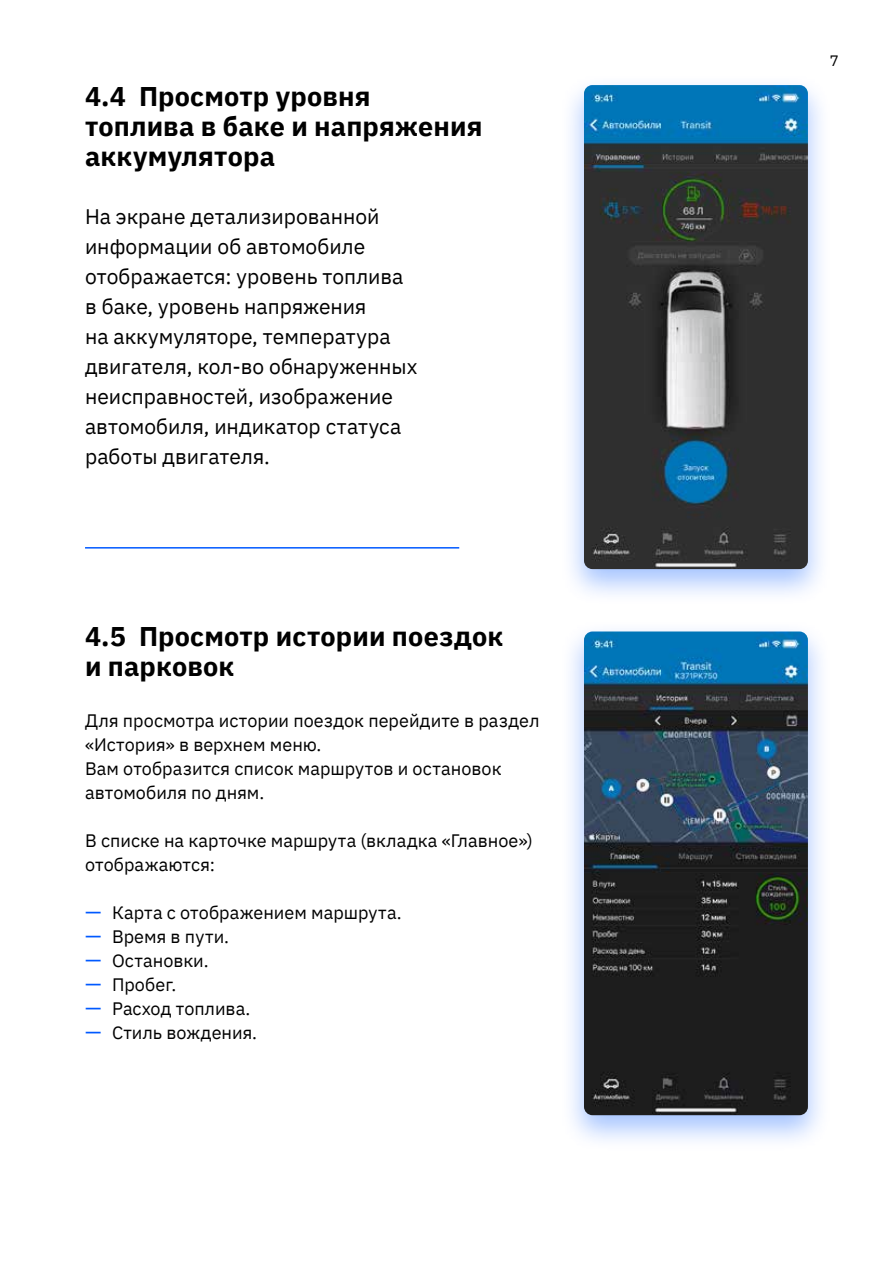
<style>
.page{position:relative;width:893px;height:1263px;background:#fff}
.page>*{position:absolute;margin:0;border:0;box-sizing:border-box;transform-origin:0 0}
.t1{font:700 27px/30px "IBM Plex Sans";letter-spacing:.005em;color:#000}
.t2{font:21px/30px "IBM Plex Sans";color:#000}
.t3{font:18px/24px "IBM Plex Sans";color:#000}
.t4{font:15px "IBM Plex Mono";color:#000}
.s1{font-size:21px;color:#0059ff}
</style>
<div class="page">
<div style="left:560px;top:74px;width:272px;height:532px;background:#0059ff;opacity:.36"></div>
<img style="left:584px;top:85px;width:224px;height:484px">
<div style="left:560px;top:620px;width:272px;height:532px;background:#0059ff;opacity:.36"></div>
<img style="left:584px;top:631px;width:224px;height:484px">
<hr style="left:85px;top:547px;width:374px;height:2px;background:#0059ff">
<h1 class="t1" style="left:85px;top:79px;width:399px">4.4 Просмотр уровня топлива в баке и напряжения аккумулятора</h1>
<p class="t2" style="left:85px;top:200px;width:334px">На экране детализированной информации об автомобиле отображается: уровень топлива в баке, уровень напряжения<br>на аккумуляторе, температура двигателя, кол-во обнаруженных неисправностей, изображение автомобиля, индикатор статуса работы двигателя.</p>
<h1 class="t1" style="left:85px;top:619px;width:420px">4.5 Просмотр истории поездок и парковок</h1>
<p class="t3" style="left:85px;top:707px;width:456px">Для просмотра истории поездок перейдите в раздел «История» в верхнем меню.<br>Вам отобразится список маршрутов и остановок автомобиля по дням.</p>
<p class="t3" style="left:85px;top:827px;width:449px">В списке на карточке маршрута (вкладка «Главное») отображаются:</p>
<p class="t3" style="left:85px;top:899px;width:318px"><span class="s1">—</span> Карта с отображением маршрута.</p>
<p class="t3" style="left:85px;top:923px;width:145px"><span class="s1">—</span> Время в пути.</p>
<p class="t3" style="left:85px;top:947px;width:125px"><span class="s1">—</span> Остановки.</p>
<p class="t3" style="left:85px;top:971px;width:93px"><span class="s1">—</span> Пробег.</p>
<p class="t3" style="left:85px;top:995px;width:167px"><span class="s1">—</span> Расход топлива.</p>
<p class="t3" style="left:85px;top:1019px;width:174px"><span class="s1">—</span> Стиль вождения.</p>
<p class="t4" style="left:830px;top:49px;width:10px">7</p>
</div>
